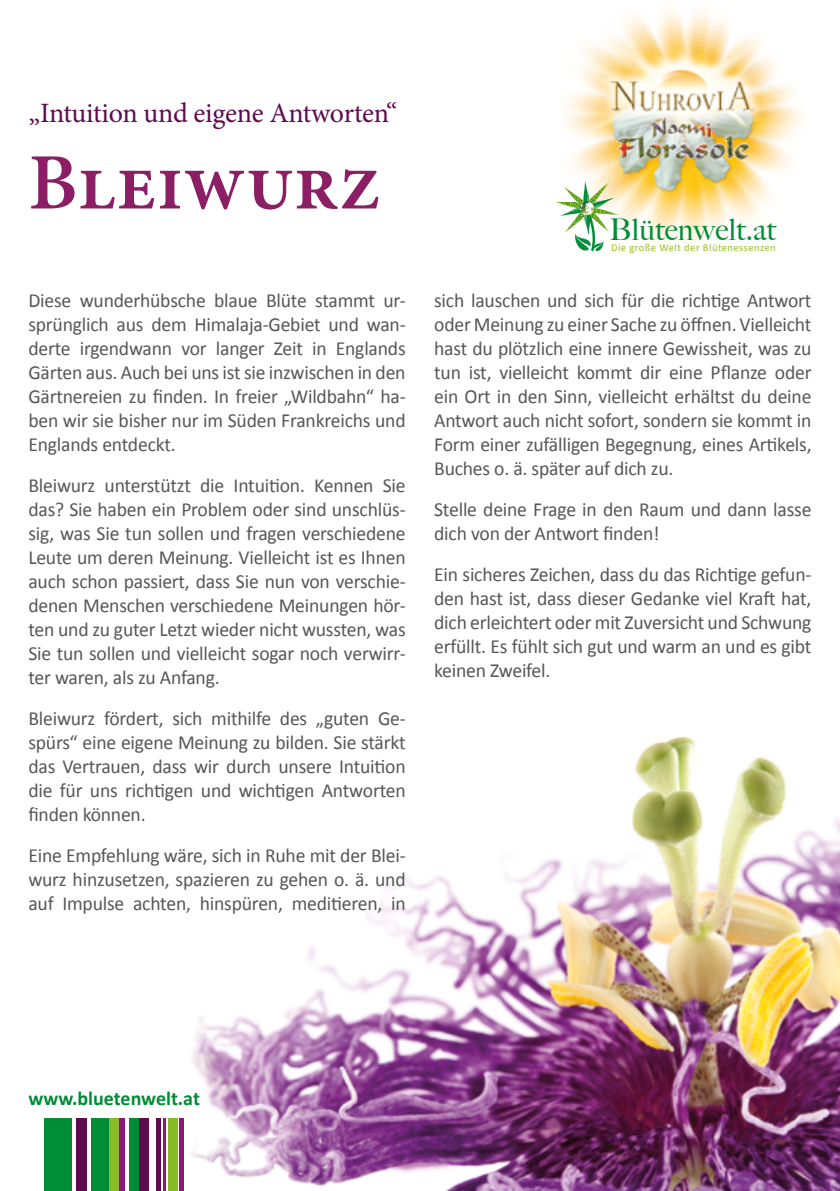
<style>
.page{position:relative;width:840px;height:1191px;background:#fff}
.page>*{position:absolute;margin:0;border:0;box-sizing:border-box;transform-origin:0 0}
.t1{font:600 80px "Minion Pro";color:#8b1e65}
.t2{font:500 30px "Big Caslon";color:#008d36}
.t3{font:28px "Minion Pro";letter-spacing:-.015em;color:#5e0a4f}
.t4{font:20px/24px "Calibri";letter-spacing:-.01em;color:#575756;text-align:justify}
.t5{font:700 20px "Calibri";color:#008d36}
.t6{font:10.4px "Calibri";letter-spacing:.045em;color:#95c11f}
</style>
<div class="page">
<img style="left:564px;top:8px;width:238px;height:237px">
<img style="left:91px;top:736px;width:748px;height:455px">
<svg style="left:555px;top:181px;width:63px;height:71px"></svg>
<div style="left:44px;top:1118px;width:28px;height:73px;background:#008d36"></div>
<div style="left:76px;top:1118px;width:11px;height:73px;background:#5e0a4f"></div>
<div style="left:168px;top:1118px;width:10px;height:73px;background:#86bc25"></div>
<div style="left:139px;top:1118px;width:10px;height:73px;background:#5e0a4f"></div>
<div style="left:129px;top:1118px;width:10px;height:73px;background:#008d36"></div>
<hr style="left:156px;top:1118px;width:4px;height:73px;background:#5e0a4f">
<div style="left:92px;top:1118px;width:27px;height:73px;background:#008d36"></div>
<hr style="left:180px;top:1118px;width:4px;height:73px;background:#8b1878">
<hr style="left:163px;top:1118px;width:3px;height:73px;background:#8b1878">
<div style="left:119px;top:1118px;width:6px;height:73px;background:#8b1878"></div>
<div style="left:109px;top:1118px;width:10px;height:73px;background:#86bc25"></div>
<h3 class="t3" style="left:28px;top:95px;width:370px">„Intuition und eigene Antworten“</h3>
<h1 class="t1" style="left:28px;top:128px;width:353px">Bleiwurz</h1>
<p class="t4" style="left:28px;top:288px;width:379px">Diese wunderhübsche blaue Blüte stammt ur&shy;sprünglich aus dem Himalaja-Gebiet und wan&shy;derte irgendwann vor langer Zeit in Englands Gärten aus. Auch bei uns ist sie inzwischen in den Gärtnereien zu finden. In freier „Wildbahn“ ha&shy;ben wir sie bisher nur im Süden Frankreichs und Englands entdeckt.</p>
<p class="t4" style="left:28px;top:473px;width:379px">Bleiwurz unterstützt die Intuition. Kennen Sie das? Sie haben ein Problem oder sind unschlüs&shy;sig, was Sie tun sollen und fragen verschiedene Leute um deren Meinung. Vielleicht ist es Ihnen auch schon passiert, dass Sie nun von verschie&shy;denen Menschen verschiedene Meinungen hör&shy;ten und zu guter Letzt wieder nicht wussten, was Sie tun sollen und vielleicht sogar noch verwirr&shy;ter waren, als zu Anfang.</p>
<p class="t4" style="left:28px;top:706px;width:379px">Bleiwurz fördert, sich mithilfe des „guten Ge&shy;spürs“ eine eigene Meinung zu bilden. Sie stärkt das Vertrauen, dass wir durch unsere Intuition die für uns richtigen und wichtigen Antworten finden können.</p>
<p class="t4" style="left:28px;top:843px;width:379px">Eine Empfehlung wäre, sich in Ruhe mit der Blei&shy;wurz hinzusetzen, spazieren zu gehen o. ä. und auf Impulse achten, hinspüren, meditieren, in</p>
<h2 class="t2" style="left:609px;top:212px;width:168px">Blütenwelt.at</h2>
<p class="t6" style="left:610px;top:241px;width:166px">Die große Welt der Blütenessenzen</p>
<p class="t4" style="left:434px;top:288px;width:378px">sich lauschen und sich für die richtige Antwort oder Meinung zu einer Sache zu öffnen. Vielleicht hast du plötzlich eine innere Gewissheit, was zu tun ist, vielleicht kommt dir eine Pflanze oder ein Ort in den Sinn, vielleicht erhältst du deine Antwort auch nicht sofort, sondern sie kommt in Form einer zufälligen Begegnung, eines Artikels, Buches o. ä. später auf dich zu.</p>
<p class="t4" style="left:434px;top:497px;width:378px">Stelle deine Frage in den Raum und dann lasse dich von der Antwort finden!</p>
<p class="t4" style="left:434px;top:562px;width:379px">Ein sicheres Zeichen, dass du das Richtige gefun&shy;den hast ist, dass dieser Gedanke viel Kraft hat, dich erleichtert oder mit Zuversicht und Schwung erfüllt. Es fühlt sich gut und warm an und es gibt keinen Zweifel.</p>
<p class="t5" style="left:28px;top:1086px;width:173px">www.bluetenwelt.at</p>
</div>
